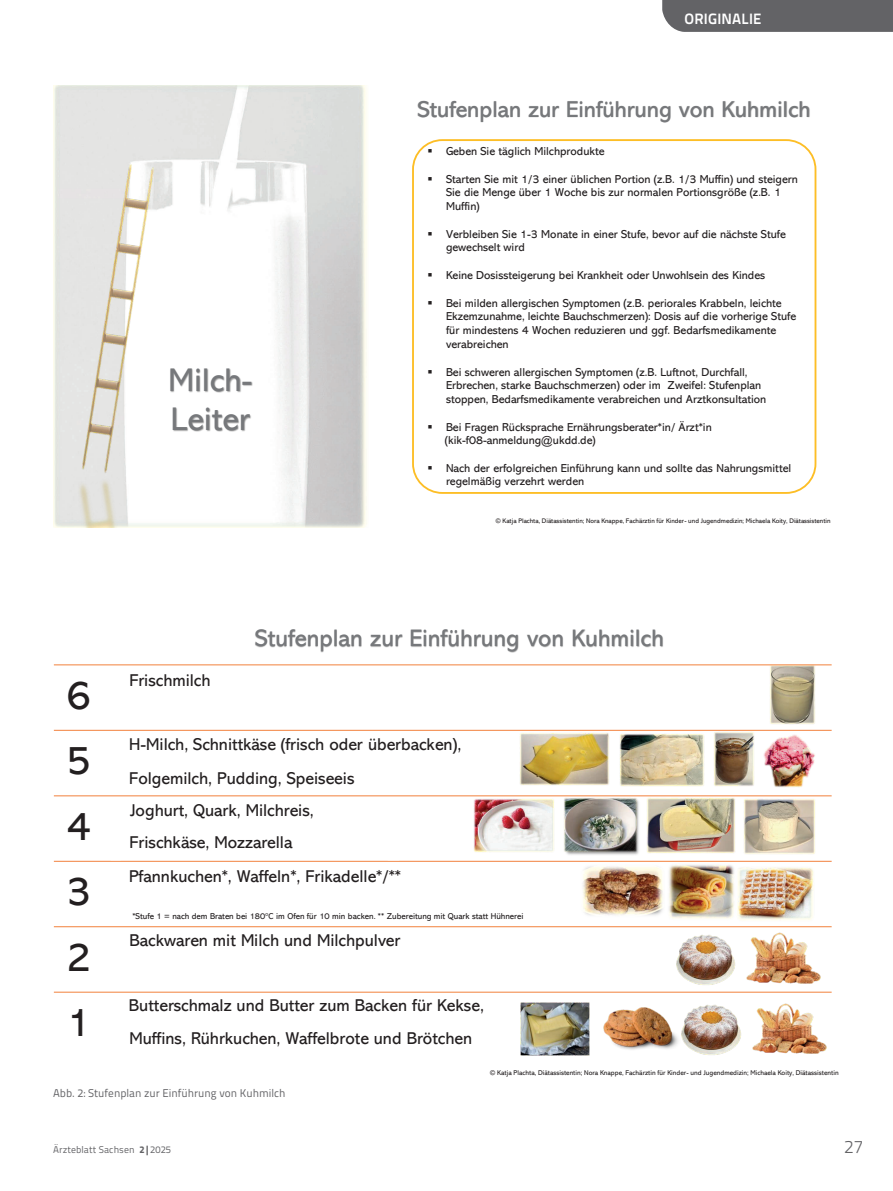
<style>
.page{position:relative;width:893px;height:1191px;background:#fff}
.page>*{position:absolute;margin:0;border:0;box-sizing:border-box;transform-origin:0 0}
.t1{font:40.95px "Abadi";color:#231f20}
.t2{font:32.7px/39.3px "Abadi";color:#76787b}
.t3{font:23.85px "Abadi";color:#76787b}
.t4{font:22.95px "Abadi";color:#76787b}
.t5{font:300 18px "Titillium Text";color:#636366}
.t6{font:17.1px/33.5px "Abadi";color:#231f20}
.t7{font:700 15px "Titillium Text";letter-spacing:.015em;color:#fff}
.t8{font:11.55px/13.5px "Abadi";color:#231f20}
.t9{font:11.25px "Titillium Text";color:#636366}
.t10{font:9.75px "Titillium Text";letter-spacing:.01em;color:#636366}
.t11{font:8.55px "Abadi";color:#231f20}
.t12{font:6.9px "Abadi";color:#231f20}
.t13{font:6.6px "Abadi";color:#231f20}
.s1{font-weight:800}
</style>
<div class="page">
<div style="left:662px;top:0;width:231px;height:32px;background:#636366"></div>
<div style="left:412px;top:139px;width:404px;height:355px;border:2px solid #fdbe26;border-radius:29px"></div>
<img style="left:417px;top:101px;width:393px;height:22px">
<img style="left:53px;top:85px;width:314px;height:442px">
<img style="left:71px;top:473px;width:93px;height:55px">
<img style="left:77px;top:160px;width:81px;height:316px">
<img style="left:148px;top:349px;width:73px;height:72px">
<img style="left:221px;top:349px;width:53px;height:72px">
<img style="left:150px;top:388px;width:122px;height:72px">
<img style="left:589px;top:1002px;width:89px;height:54px">
<img style="left:240px;top:629px;width:440px;height:37px">
<img style="left:520px;top:1002px;width:69px;height:53px">
<img style="left:669px;top:865px;width:65px;height:54px">
<img style="left:737px;top:867px;width:77px;height:54px">
<img style="left:763px;top:734px;width:52px;height:53px">
<img style="left:474px;top:799px;width:80px;height:53px">
<img style="left:562px;top:796px;width:80px;height:59px">
<img style="left:564px;top:797px;width:73px;height:56px">
<img style="left:647px;top:798px;width:88px;height:55px">
<img style="left:520px;top:733px;width:89px;height:52px">
<img style="left:714px;top:732px;width:40px;height:54px">
<img style="left:620px;top:734px;width:84px;height:52px">
<img style="left:769px;top:665px;width:46px;height:59px">
<img style="left:744px;top:799px;width:71px;height:55px">
<img style="left:746px;top:932px;width:75px;height:52px">
<img style="left:676px;top:935px;width:59px;height:50px">
<img style="left:752px;top:1003px;width:75px;height:51px">
<img style="left:681px;top:1005px;width:60px;height:50px">
<hr style="left:54px;top:664px;width:778px;height:1px;background:#f2813c">
<hr style="left:54px;top:730px;width:778px;height:1px;background:#f2813c">
<hr style="left:54px;top:795px;width:778px;height:1px;background:#f2813c">
<hr style="left:54px;top:861px;width:778px;height:1px;background:#f2813c">
<hr style="left:54px;top:926px;width:778px;height:1px;background:#f2813c">
<hr style="left:54px;top:991px;width:778px;height:1px;background:#f2813c">
<img style="left:582px;top:866px;width:81px;height:49px">
<p class="t7" style="left:685px;top:7px;width:78px">ORIGINALIE</p>
<h2 class="t2" style="left:168px;top:361px;width:85px">Milch-<br>Leiter</h2>
<h3 class="t4" style="left:418px;top:96px;width:394px">Stufenplan zur Einführung von Kuhmilch</h3>
<p class="t8" style="left:428px;top:145px;width:179px">▪ Geben Sie täglich Milchprodukte</p>
<p class="t8" style="left:446px;top:172px;width:353px;text-indent:-18px">▪ Starten Sie mit 1/3 einer üblichen Portion (z.B. 1/3 Muffin) und steigern<br>Sie die Menge über 1 Woche bis zur normalen Portionsgröße (z.B. 1<br>Muffin)</p>
<p class="t8" style="left:446px;top:227px;width:341px;text-indent:-18px">▪ Verbleiben Sie 1-3 Monate in einer Stufe, bevor auf die nächste Stufe gewechselt wird</p>
<p class="t8" style="left:428px;top:269px;width:339px">▪ Keine Dosissteigerung bei Krankheit oder Unwohlsein des Kindes</p>
<p class="t8" style="left:446px;top:296px;width:352px;text-indent:-18px">▪ Bei milden allergischen Symptomen (z.B. periorales Krabbeln, leichte Ekzemzunahme, leichte Bauchschmerzen): Dosis auf die vorherige Stufe für mindestens 4 Wochen reduzieren und ggf. Bedarfsmedikamente verabreichen</p>
<p class="t8" style="left:446px;top:365px;width:322px;text-indent:-18px">▪ Bei schweren allergischen Symptomen (z.B. Luftnot, Durchfall,<br>Erbrechen, starke Bauchschmerzen) oder im Zweifel: Stufenplan stoppen, Bedarfsmedikamente verabreichen und Arztkonsultation</p>
<p class="t8" style="left:445px;top:420px;width:268px;text-indent:-17px">▪ Bei Fragen Rücksprache Ernährungsberater*in/ Ärzt*in (kik-f08-anmeldung@ukdd.de)</p>
<p class="t8" style="left:446px;top:461px;width:347px;text-indent:-18px">▪ Nach der erfolgreichen Einführung kann und sollte das Nahrungsmittel regelmäßig verzehrt werden</p>
<p class="t13" style="left:496px;top:517px;width:336px">© Katja Plachta, Diätassistentin; Nora Knappe, Fachärztin für Kinder- und Jugendmedizin; Michaela Koity, Diätassistentin</p>
<h1 class="t1" style="left:66px;top:672px;width:26px">6</h1>
<h3 class="t6" style="left:129px;top:663px;width:83px">Frischmilch</h3>
<h3 class="t3" style="left:255px;top:625px;width:410px">Stufenplan zur Einführung von Kuhmilch</h3>
<h1 class="t1" style="left:66px;top:738px;width:26px">5</h1>
<h3 class="t6" style="left:129px;top:728px;width:333px">H-Milch, Schnittkäse (frisch oder überbacken),<br>Folgemilch, Pudding, Speiseeis</h3>
<h1 class="t1" style="left:66px;top:803px;width:26px">4</h1>
<h3 class="t6" style="left:130px;top:794px;width:186px;line-height:32px">Joghurt, Quark, Milchreis,<br>Frischkäse, Mozzarella</h3>
<h1 class="t1" style="left:66px;top:869px;width:26px">3</h1>
<h3 class="t6" style="left:129px;top:860px;width:274px">Pfannkuchen*, Waffeln*, Frikadelle*/**</h3>
<p class="t11" style="left:132px;top:911px;width:392px">*Stufe 1 = nach dem Braten bei 180°C im Ofen für 10 min backen. ** Zubereitung mit Quark statt Hühnerei</p>
<h1 class="t1" style="left:66px;top:934px;width:26px">2</h1>
<h3 class="t6" style="left:130px;top:924px;width:272px">Backwaren mit Milch und Milchpulver</h3>
<h1 class="t1" style="left:66px;top:1000px;width:26px">1</h1>
<h3 class="t6" style="left:129px;top:989px;width:357px;line-height:32.2px">Butterschmalz und Butter zum Backen für Kekse,<br>Muffins, Rührkuchen, Waffelbrote und Brötchen</h3>
<p class="t9" style="left:53px;top:1085px;width:234px">Abb. 2: Stufenplan zur Einführung von Kuhmilch</p>
<p class="t12" style="left:490px;top:1068px;width:350px">© Katja Plachta, Diätassistentin; Nora Knappe, Fachärztin für Kinder- und Jugendmedizin; Michaela Koity, Diätassistentin</p>
<p class="t10" style="left:53px;top:1142px;width:119px">Ärzteblatt Sachsen <span class="s1">2|</span>2025</p>
<h3 class="t5" style="left:844px;top:1133px;width:21px">27</h3>
</div>
